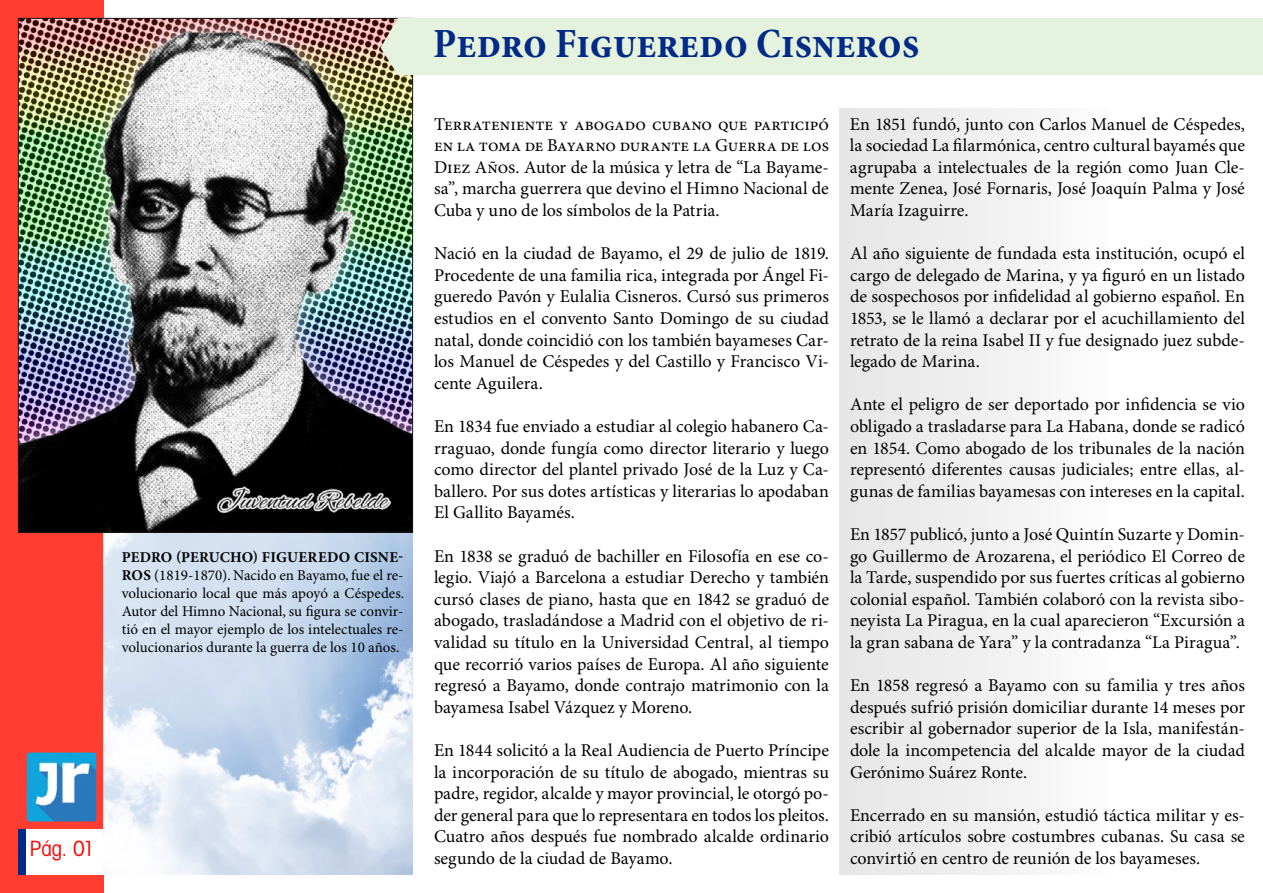
<style>
.page{position:relative;width:1263px;height:893px;background:#fff}
.page>*{position:absolute;margin:0;border:0;box-sizing:border-box;transform-origin:0 0}
.t1{font:700 condensed 42px "Minion Pro";color:#002a85}
.t2{font:condensed 21px "Avant Garde";color:#f00}
.t3{font:18px/21.6px "Minion Pro";letter-spacing:-.005em;color:#000;text-align:justify}
.t4{font:15px/18px "Minion Pro";color:#000;text-align:justify}
.s1{font-weight:700}
</style>
<div class="page">
<div style="left:0;top:0;width:104px;height:893px;background:#ff3d30"></div>
<div style="left:18px;top:829px;width:93px;height:46px;background:#fff"></div>
<div style="left:18px;top:829px;width:8px;height:46px;background:#002a85"></div>
<img style="left:27px;top:752px;width:69px;height:69px">
<div style="left:839px;top:108px;width:405px;height:766px;background:linear-gradient(to right,#e7e6e6,#fff)"></div>
<img style="left:104px;top:533px;width:309px;height:341px">
<img style="left:20px;top:20px;width:391px;height:511px">
<div style="left:415px;top:18px;width:848px;height:57px;background:#e5f2de"></div>
<svg style="left:381px;top:18px;width:34px;height:57px;background:#d1d3bf"></svg>
<p class="t2" style="left:30px;top:835px;width:66px">Pág. 01</p>
<p class="t4" style="left:122px;top:549px;width:284px"><span class="s1">PEDRO (PERUCHO) FIGUEREDO CISNE-ROS</span> (1819-1870). Nacido en Bayamo, fue el re&shy;volucionario local que más apoyó a Céspedes.<br>Autor del Himno Nacional, su figura se convir&shy;tió en el mayor ejemplo de los intelectuales re&shy;volucionarios durante la guerra de los 10 años.</p>
<h1 class="t1" style="left:433px;top:18px;width:488px">Pedro Figueredo Cisneros</h1>
<p class="t3" style="left:434px;top:114px;width:396px">Terrateniente y abogado cubano que participó en la toma de Bayarno durante la Guerra de los Diez Años. Autor de la música y letra de “La Bayame&shy;sa”, marcha guerrera que devino el Himno Nacional de Cuba y uno de los símbolos de la Patria.</p>
<p class="t3" style="left:434px;top:243px;width:396px">Nació en la ciudad de Bayamo, el 29 de julio de 1819.<br>Procedente de una familia rica, integrada por Ángel Fi&shy;gueredo Pavón y Eulalia Cisneros. Cursó sus primeros estudios en el convento Santo Domingo de su ciudad natal, donde coincidió con los también bayameses Car&shy;los Manuel de Céspedes y del Castillo y Francisco Vi&shy;cente Aguilera.</p>
<p class="t3" style="left:434px;top:416px;width:396px">En 1834 fue enviado a estudiar al colegio habanero Ca&shy;rraguao, donde fungía como director literario y luego como director del plantel privado José de la Luz y Ca&shy;ballero. Por sus dotes artísticas y literarias lo apodaban El Gallito Bayamés.</p>
<p class="t3" style="left:434px;top:546px;width:396px">En 1838 se graduó de bachiller en Filosofía en ese co&shy;legio. Viajó a Barcelona a estudiar Derecho y también cursó clases de piano, hasta que en 1842 se graduó de abogado, trasladándose a Madrid con el objetivo de ri&shy;validad su título en la Universidad Central, al tiempo que recorrió varios países de Europa. Al año siguiente regresó a Bayamo, donde contrajo matrimonio con la bayamesa Isabel Vázquez y Moreno.</p>
<p class="t3" style="left:434px;top:740px;width:396px">En 1844 solicitó a la Real Audiencia de Puerto Príncipe la incorporación de su título de abogado, mientras su padre, regidor, alcalde y mayor provincial, le otorgó po&shy;der general para que lo representara en todos los pleitos.<br>Cuatro años después fue nombrado alcalde ordinario segundo de la ciudad de Bayamo.</p>
<p class="t3" style="left:850px;top:114px;width:396px">En 1851 fundó, junto con Carlos Manuel de Céspedes, la sociedad La filarmónica, centro cultural bayamés que agrupaba a intelectuales de la región como Juan Cle&shy;mente Zenea, José Fornaris, José Joaquín Palma y José María Izaguirre.</p>
<p class="t3" style="left:850px;top:243px;width:397px">Al año siguiente de fundada esta institución, ocupó el cargo de delegado de Marina, y ya figuró en un listado de sospechosos por infidelidad al gobierno español. En 1853, se le llamó a declarar por el acuchillamiento del retrato de la reina Isabel II y fue designado juez subde&shy;legado de Marina.</p>
<p class="t3" style="left:850px;top:395px;width:397px">Ante el peligro de ser deportado por infidencia se vio obligado a trasladarse para La Habana, donde se radicó en 1854. Como abogado de los tribunales de la nación representó diferentes causas judiciales; entre ellas, al&shy;gunas de familias bayamesas con intereses en la capital.</p>
<p class="t3" style="left:850px;top:524px;width:396px">En 1857 publicó, junto a José Quintín Suzarte y Domin&shy;go Guillermo de Arozarena, el periódico El Correo de la Tarde, suspendido por sus fuertes críticas al gobierno colonial español. También colaboró con la revista sibo&shy;neyista La Piragua, en la cual aparecieron “Excursión a la gran sabana de Yara” y la contradanza “La Piragua”.</p>
<p class="t3" style="left:850px;top:675px;width:397px">En 1858 regresó a Bayamo con su familia y tres años después sufrió prisión domiciliar durante 14 meses por escribir al gobernador superior de la Isla, manifestán&shy;dole la incompetencia del alcalde mayor de la ciudad Gerónimo Suárez Ronte.</p>
<p class="t3" style="left:850px;top:805px;width:396px">Encerrado en su mansión, estudió táctica militar y es&shy;cribió artículos sobre costumbres cubanas. Su casa se convirtió en centro de reunión de los bayameses.</p>
</div>
